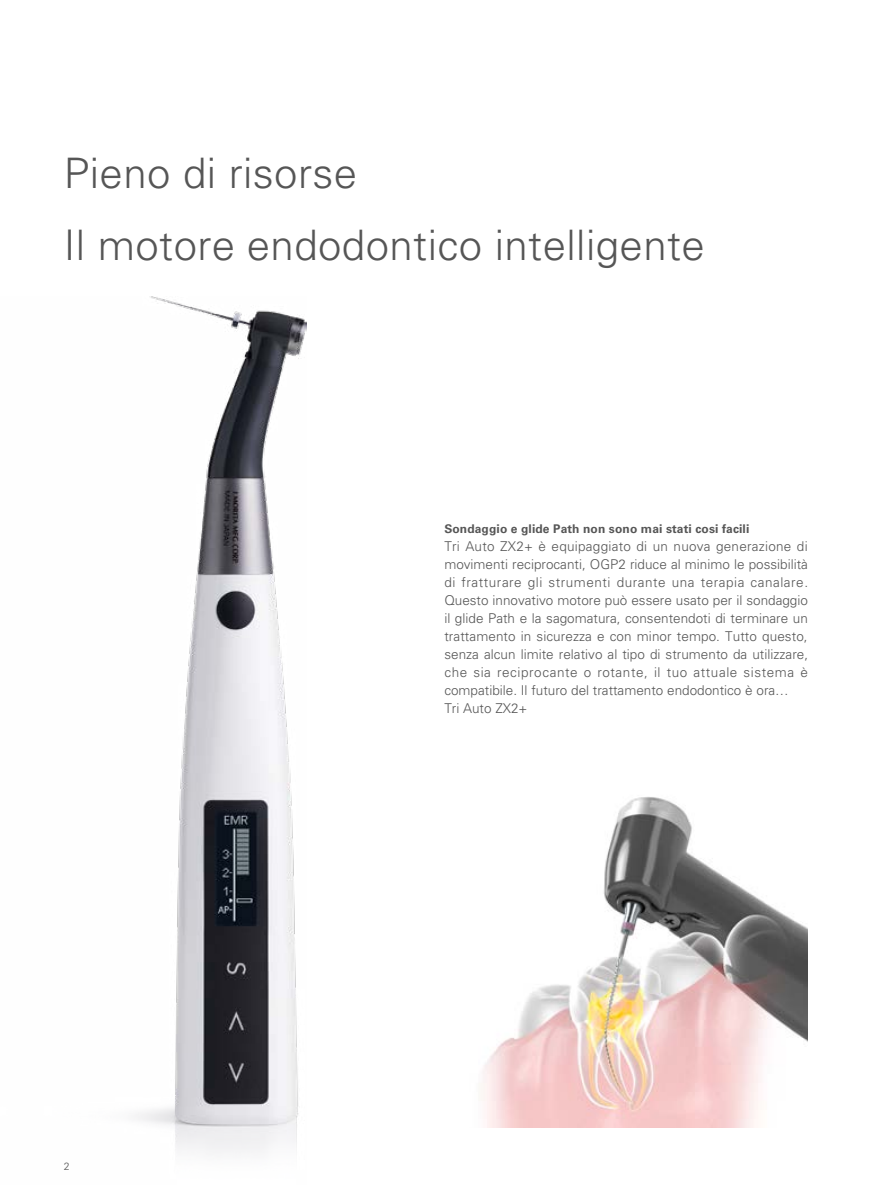
<style>
.page{position:relative;width:893px;height:1191px;background:#fff}
.page>*{position:absolute;margin:0;border:0;box-sizing:border-box;transform-origin:0 0}
.headline_1__28pt{font:300 42px "Univers LT Pro 45";letter-spacing:.01em;color:#565656}
.body_text_8pt_-_jp{font:300 13.5px/18px "Univers LT Pro 45";color:#565656;text-align:justify}
.body_text_8pt_-_jp-2{font:700 12px "Univers LT Pro 65";letter-spacing:.01em;color:#565656}
.t1{font:300 10.5px "Univers LT Pro 45";color:#565656}
</style>
<div class="page">
<img style="left:481px;top:797px;width:327px;height:330px">
<img style="left:135px;top:296px;width:171px;height:857px">
<p class="headline_1__28pt" style="left:64px;top:145px;width:295px">Pieno di risorse</p>
<p class="headline_1__28pt" style="left:64px;top:217px;width:643px">Il motore endodontico intelligente</p>
<p class="t1" style="left:64px;top:1159px;width:7px">2</p>
<p class="body_text_8pt_-_jp-2" style="left:444px;top:520px;width:306px">Sondaggio e glide Path non sono mai stati cosi facili</p>
<p class="body_text_8pt_-_jp" style="left:444px;top:537px;width:365px">Tri Auto ZX2+ è equipaggiato di un nuova generazione di movimenti reciprocanti, OGP2 riduce al minimo le possibilità di fratturare gli strumenti durante una terapia canalare.<br>Questo innovativo motore può essere usato per il sondaggio il glide Path e la sagomatura, consentendoti di terminare un trattamento in sicurezza e con minor tempo. Tutto questo, senza alcun limite relativo al tipo di strumento da utilizzare, che sia reciprocante o rotante, il tuo attuale sistema è compatibile. Il futuro del trattamento endodontico è ora…</p>
<p class="body_text_8pt_-_jp" style="left:444px;top:699px;width:85px">Tri Auto ZX2+</p>
</div>
